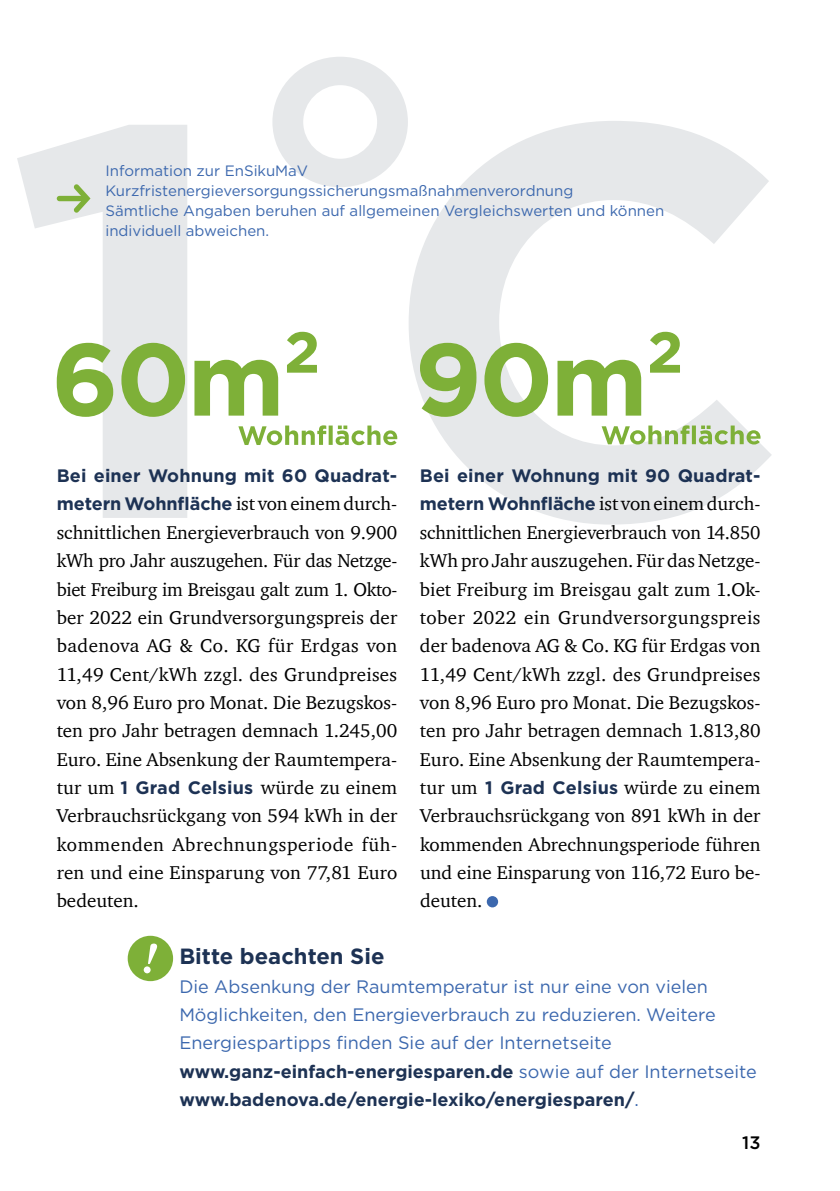
<style>
.page{position:relative;width:840px;height:1191px;background:#fff}
.page>*{position:absolute;margin:0;border:0;box-sizing:border-box;transform-origin:0 0}
.t1{font:700 22px "Gotham";color:#1d3254}
.t2{font:19px/28.4px "ITC Charter Com";color:#000;text-align:justify}
.t3{font:18px/28.4px "Gotham";color:#3c68ae}
.t4{font:700 18px "Gotham";letter-spacing:.005em;color:#1d3254}
.t5{font:500 18px "Gotham";color:#000}
.t6{font:15px/20px "Gotham";color:#3c68ae}
.s1{font-family:"Gotham";font-weight:700;font-size:18px;color:#1d3254}
.s2{font-weight:700;color:#1d3254}
</style>
<div class="page">
<svg style="left:17px;top:125px;width:170px;height:393px;fill:#e6e8ea"></svg>
<svg style="left:272px;top:57px;width:135px;height:130px"></svg>
<svg style="left:409px;top:121px;width:362px;height:403px"></svg>
<div style="left:128px;top:935px;width:45px;height:46px;background:#7eb038;border-radius:50%"></div>
<svg style="left:144px;top:943px;width:13px;height:30px"></svg>
<div style="left:486px;top:896px;width:12px;height:11px;background:#3c68ae;border-radius:50%"></div>
<svg style="left:57px;top:332px;width:260px;height:85px"></svg>
<svg style="left:420px;top:332px;width:259px;height:85px"></svg>
<svg style="left:601px;top:425px;width:159px;height:19px"></svg>
<svg style="left:238px;top:425px;width:159px;height:20px"></svg>
<svg style="left:57px;top:184px;width:33px;height:29px"></svg>
<p class="t6" style="left:105px;top:161px;width:560px">Information zur EnSikuMaV Kurzfristenergieversorgungssicherungsmaßnahmenverordnung<br>Sämtliche Angaben beruhen auf allgemeinen Vergleichswerten und können individuell abweichen.</p>
<p class="t4" style="left:57px;top:464px;width:340px">Bei einer Wohnung mit 60 Quadrat-</p>
<p class="t2" style="left:57px;top:489px;width:342px"><span class="s1">metern Wohnfläche</span> ist von einem durch&shy;schnittlichen Energieverbrauch von 9.900 kWh pro Jahr auszugehen. Für das Netzge&shy;biet Freiburg im Breisgau galt zum 1. Okto&shy;ber 2022 ein Grundversorgungspreis der badenova AG &amp; Co. KG für Erdgas von 11,49 Cent/kWh zzgl. des Grundpreises von 8,96 Euro pro Monat. Die Bezugskos&shy;ten pro Jahr betragen demnach 1.245,00<br>Euro. Eine Absenkung der Raumtempera&shy;tur um <span class="s1">1 Grad Celsius</span> würde zu einem Verbrauchsrückgang von 594 kWh in der kommenden Abrechnungsperiode füh&shy;ren und eine Einsparung von 77,81 Euro bedeuten.</p>
<p class="t4" style="left:420px;top:464px;width:342px">Bei einer Wohnung mit 90 Quadrat-</p>
<p class="t2" style="left:420px;top:489px;width:342px"><span class="s1">metern Wohnfläche</span> ist von einem durch&shy;schnittlichen Energieverbrauch von 14.850 kWh pro Jahr auszugehen. Für das Netzge&shy;biet Freiburg im Breisgau galt zum 1.Ok&shy;tober 2022 ein Grundversorgungspreis der badenova AG &amp; Co. KG für Erdgas von 11,49 Cent/kWh zzgl. des Grundpreises von 8,96 Euro pro Monat. Die Bezugskos&shy;ten pro Jahr betragen demnach 1.813,80<br>Euro. Eine Absenkung der Raumtempera&shy;tur um <span class="s1">1 Grad Celsius</span> würde zu einem Verbrauchsrückgang von 891 kWh in der kommenden Abrechnungsperiode führen und eine Einsparung von 116,72 Euro be&shy;deuten.</p>
<p class="t1" style="left:179px;top:941px;width:206px">Bitte beachten Sie</p>
<p class="t3" style="left:179px;top:971px;width:578px">Die Absenkung der Raumtemperatur ist nur eine von vielen Möglichkeiten, den Energieverbrauch zu reduzieren. Weitere Energiespartipps finden Sie auf der Internetseite <span class="s2">www.ganz-einfach-energiesparen.de</span> sowie auf der Internetseite <span class="s2">www.badenova.de/energie-lexiko/energiesparen/</span>.</p>
<p class="t5" style="left:741px;top:1130px;width:20px">13</p>
</div>
